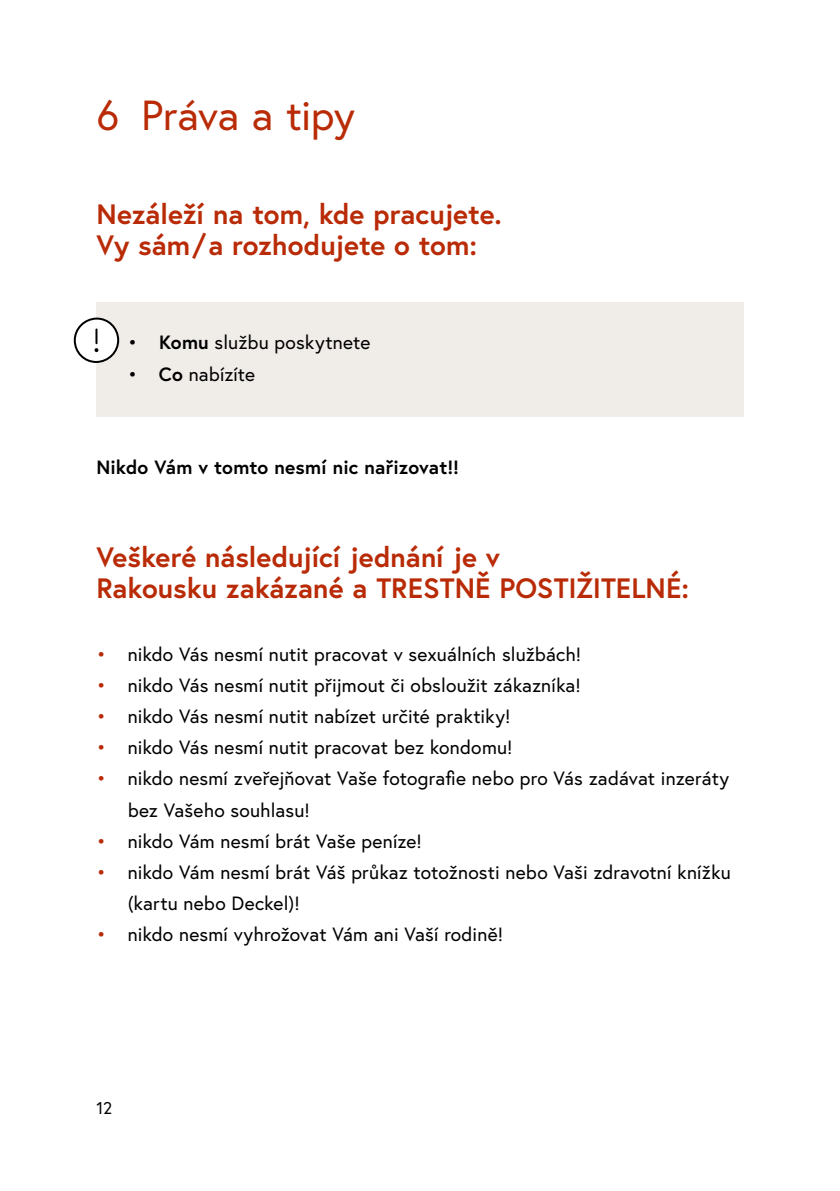
<style>
.page{position:relative;width:840px;height:1191px;background:#fff}
.page>*{position:absolute;margin:0;border:0;box-sizing:border-box;transform-origin:0 0}
.t1{font:42px "Europa Austria";letter-spacing:-.005em;color:#b92b06}
.h2_ohne_Nummerierung{font:700 28px/31.2px "Europa Austria";color:#b92b06}
.t2{font:19.2px/31.2px "Europa Austria";letter-spacing:.005em;color:#000}
.p_Abstand_danach{font:700 19.2px "Europa Austria";letter-spacing:.005em;color:#000}
.t3{font:17px "Europa Austria";color:#000}
.s1{font-weight:700}
.s2{color:#b92b06}
</style>
<div class="page">
<div style="left:96px;top:302px;width:647px;height:82px;background:#f0ece8"></div>
<div style="left:96px;top:335px;width:647px;height:82px;background:#f0ece8"></div>
<svg style="left:73px;top:317px;width:47px;height:46px"></svg>
<h1 class="t1" style="left:96px;top:89px;width:259px">6 Práva a tipy</h1>
<h2 class="h2_ohne_Nummerierung" style="left:96px;top:198px;width:406px">Nezáleží na tom, kde pracujete.<br>Vy sám/a rozhodujete o tom:</h2>
<p class="t2" style="left:128px;top:326px;width:244px">• <span class="s1">Komu</span> službu poskytnete</p>
<p class="t2" style="left:128px;top:358px;width:129px">• <span class="s1">Co</span> nabízíte</p>
<p class="p_Abstand_danach" style="left:96px;top:454px;width:364px">Nikdo Vám v tomto nesmí nic nařizovat!!</p>
<h2 class="h2_ohne_Nummerierung" style="left:96px;top:541px;width:594px">Veškeré následující jednání je v<br>Rakousku zakázané a TRESTNĚ POSTIŽITELNÉ:</h2>
<p class="t2" style="left:96px;top:638px;width:486px"><span class="s2">•</span> nikdo Vás nesmí nutit pracovat v sexuálních službách!</p>
<p class="t2" style="left:96px;top:669px;width:485px"><span class="s2">•</span> nikdo Vás nesmí nutit přijmout či obsloužit zákazníka!</p>
<p class="t2" style="left:96px;top:700px;width:415px"><span class="s2">•</span> nikdo Vás nesmí nutit nabízet určité praktiky!</p>
<p class="t2" style="left:96px;top:731px;width:417px"><span class="s2">•</span> nikdo Vás nesmí nutit pracovat bez kondomu!</p>
<p class="t2" style="left:128px;top:763px;width:602px;text-indent:-31px"><span class="s2">•</span> nikdo nesmí zveřejňovat Vaše fotografie nebo pro Vás zadávat inzeráty bez Vašeho souhlasu!</p>
<p class="t2" style="left:96px;top:825px;width:327px"><span class="s2">•</span> nikdo Vám nesmí brát Vaše peníze!</p>
<p class="t2" style="left:128px;top:856px;width:604px;text-indent:-31px"><span class="s2">•</span> nikdo Vám nesmí brát Váš průkaz totožnosti nebo Vaši zdravotní knížku (kartu nebo Deckel)!</p>
<p class="t2" style="left:96px;top:918px;width:408px"><span class="s2">•</span> nikdo nesmí vyhrožovat Vám ani Vaší rodině!</p>
<p class="t3" style="left:96px;top:1096px;width:17px">12</p>
</div>
